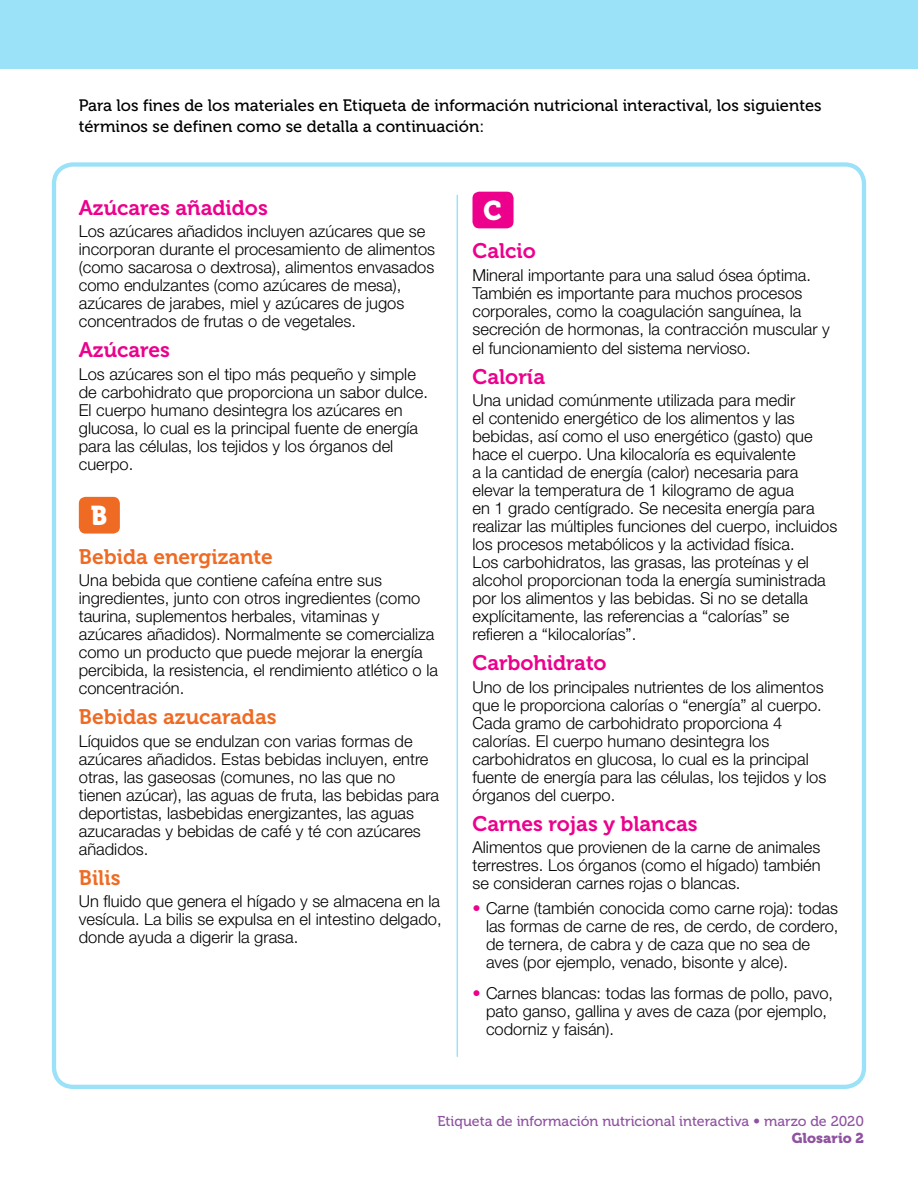
<style>
.page{position:relative;width:918px;height:1188px;background:#fff}
.page>*{position:absolute;margin:0;border:0;box-sizing:border-box;transform-origin:0 0}
.Subhead_White{font:27px "Museo 900";color:#fff;scale:.95 1}
.Glossary_Subhead{font:21px "Museo 700";color:#ec008c}
.Glossary_Subhead-2{font:21px "Museo 700";color:#ef6b24}
.Glossary_Subhead_Ora{font:21px "Museo 700";color:#ec008c}
.Glossary_Subhead_Ora-2{font:21px "Museo 700";color:#ef6b24}
.Glossary_Body{font:300 16.5px/18px "Helvetica Neue LT Std";color:#000}
.t1{font:16.5px/21px "Museo 500";color:#000}
.t2{font:14.25px "Museo 500";color:#8f53a1}
.t3{font:14.25px "Museo 900";color:#8f53a1}
.s1{color:#ec008c}
.s2{font-family:"Frutiger LT Std"}
</style>
<div class="page">
<hr style="left:457px;top:195px;width:1px;height:861px;background:#9be2f8">
<div style="left:52px;top:162px;width:814px;height:927px;border:4px solid #9be2f8;border-radius:19px"></div>
<div style="left:0;top:0;width:918px;height:69px;background:#9be2f8"></div>
<div style="left:79px;top:497px;width:41px;height:37px;background:#ef6b24;border-radius:7px"></div>
<div style="left:472px;top:192px;width:42px;height:36px;background:#ec008c;border-radius:7px"></div>
<p class="t1" style="left:79px;top:95px;width:744px">Para los fines de los materiales en Etiqueta de información nutricional interactival, los siguientes términos se definen como se detalla a continuación:</p>
<p class="Glossary_Subhead" style="left:79px;top:196px;width:191px">Azúcares añadidos</p>
<p class="Glossary_Body" style="left:79px;top:222px;width:358px">Los azúcares añadidos incluyen azúcares que se incorporan durante el procesamiento de alimentos (como sacarosa o dextrosa), alimentos envasados como endulzantes (como azúcares de mesa), azúcares de jarabes, miel y azúcares de jugos concentrados de frutas o de vegetales.</p>
<p class="Glossary_Subhead" style="left:79px;top:338px;width:93px">Azúcares</p>
<p class="Glossary_Body" style="left:79px;top:365px;width:351px">Los azúcares son el tipo más pequeño y simple de carbohidrato que proporciona un sabor dulce.<br>El cuerpo humano desintegra los azúcares en glucosa, lo cual es la principal fuente de energía para las células, los tejidos y los órganos del cuerpo.</p>
<p class="Subhead_White" style="left:91px;top:500px;width:19px">B</p>
<p class="Glossary_Subhead-2" style="left:79px;top:545px;width:196px">Bebida energizante</p>
<p class="Glossary_Body" style="left:79px;top:571px;width:361px">Una bebida que contiene cafeína entre sus ingredientes, junto con otros ingredientes (como taurina, suplementos herbales, vitaminas y azúcares añadidos). Normalmente se comercializa como un producto que puede mejorar la energía percibida, la resistencia, el rendimiento atlético o la concentración.</p>
<p class="Glossary_Subhead-2" style="left:79px;top:705px;width:199px">Bebidas azucaradas</p>
<p class="Glossary_Body" style="left:79px;top:731px;width:362px">Líquidos que se endulzan con varias formas de azúcares añadidos. Estas bebidas incluyen, entre otras, las gaseosas (comunes, no las que no tienen azúcar), las aguas de fruta, las bebidas para deportistas, lasbebidas energizantes, las aguas azucaradas y bebidas de café y té con azúcares añadidos.</p>
<p class="Glossary_Subhead_Ora-2" style="left:79px;top:866px;width:43px">Bilis</p>
<p class="Glossary_Body" style="left:79px;top:892px;width:364px;text-align:justify">Un fluido que genera el hígado y se almacena en la vesícula. La bilis se expulsa en el intestino delgado, donde ayuda a digerir la grasa.</p>
<p class="Subhead_White" style="left:484px;top:195px;width:21px">C</p>
<p class="Glossary_Subhead" style="left:472px;top:239px;width:65px">Calcio</p>
<p class="Glossary_Body" style="left:472px;top:266px;width:359px">Mineral importante para una salud ósea óptima.<br>También es importante para muchos procesos corporales, como la coagulación sanguínea, la secreción de hormonas, la contracción muscular y el funcionamiento del sistema nervioso.</p>
<p class="Glossary_Subhead" style="left:472px;top:365px;width:74px">Caloría</p>
<p class="Glossary_Body" style="left:472px;top:391px;width:366px">Una unidad comúnmente utilizada para medir<br>el contenido energético de los alimentos y las bebidas, así como el uso energético (gasto) que hace el cuerpo. Una kilocaloría es equivalente<br>a la cantidad de energía (calor) necesaria para elevar la temperatura de 1 kilogramo de agua<br>en 1 grado centígrado. Se necesita energía para realizar las múltiples funciones del cuerpo, incluidos los procesos metabólicos y la actividad física.<br>Los carbohidratos, las grasas, las proteínas y el alcohol proporcionan toda la energía suministrada por los alimentos y las bebidas. Si no se detalla explícitamente, las referencias a “calorías” se refieren a “kilocalorías”.</p>
<p class="Glossary_Subhead" style="left:472px;top:651px;width:136px">Carbohidrato</p>
<p class="Glossary_Body" style="left:472px;top:677px;width:355px">Uno de los principales nutrientes de los alimentos que le proporciona calorías o “energía” al cuerpo.<br>Cada gramo de carbohidrato proporciona 4 calorías. El cuerpo humano desintegra los carbohidratos en glucosa, lo cual es la principal fuente de energía para las células, los tejidos y los órganos del cuerpo.</p>
<p class="Glossary_Subhead_Ora" style="left:472px;top:812px;width:227px">Carnes rojas y blancas</p>
<p class="Glossary_Body" style="left:472px;top:838px;width:350px;text-align:justify">Alimentos que provienen de la carne de animales terrestres. Los órganos (como el hígado) también se consideran carnes rojas o blancas.</p>
<p class="Glossary_Body" style="left:486px;top:898px;width:354px;text-indent:-14px"><span class="s1">•</span> Carne (también conocida como carne roja): todas las formas de carne de res, de cerdo, de cordero, de ternera, de cabra y de caza que no sea de aves (por ejemplo, venado, bisonte y alce).</p>
<p class="Glossary_Body" style="left:486px;top:983px;width:349px;text-indent:-14px"><span class="s1">•</span> Carnes blancas: todas las formas de pollo, pavo, pato ganso, gallina y aves de caza (por ejemplo, codorniz y faisán).</p>
<p class="t2" style="left:437px;top:1114px;width:428px">Etiqueta de información nutricional interactiva <span class="s2">•</span> marzo de 2020</p>
<p class="t3" style="left:792px;top:1130px;width:74px">Glosario 2</p>
</div>
